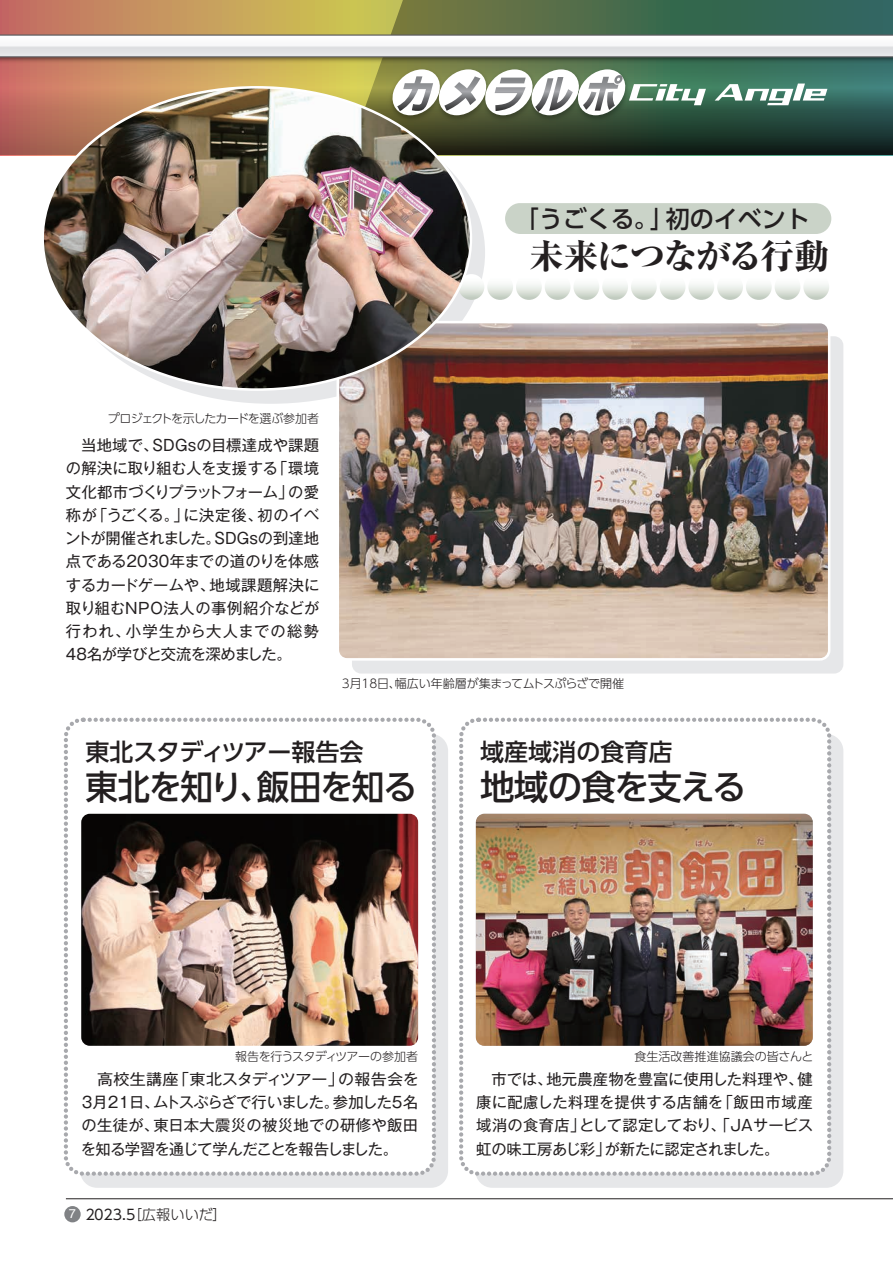
<style>
.page{position:relative;width:893px;height:1263px;background:#fff}
.page>*{position:absolute;margin:0;border:0;box-sizing:border-box;transform-origin:0 0}
.t1{font:500 34.5px "UD Shin Go Pro";letter-spacing:-.03em;color:#231f20;scale:.94 1}
.t2{font:800 34.5px "Ryumin Pro";letter-spacing:-.04em;color:#231f20}
.t3{font:500 34.5px "UD Shin Go Pro";letter-spacing:-.03em;color:#231f20}
.t4{font:500 24px "UD Shin Go Pro";color:#231f20}
.t5{font:15.3px/23.2px "Gothic MB101 Pro";color:#231f20}
.t6{font:15.3px/23.2px "Gothic MB101 Pro";letter-spacing:-.04em;color:#231f20}
.t7{font:15.3px "Gothic MB101 Pro";letter-spacing:-.055em;color:#231f20}
.t8{font:15.3px/23.2px "Gothic MB101 Pro";letter-spacing:-.045em;color:#231f20}
.t9{font:15.3px/23.2px "Gothic MB101 Pro";letter-spacing:-.02em;color:#231f20}
.t10{font:15.3px "Gothic MB101 Pro";letter-spacing:.02em;color:#231f20}
.t11{font:15.3px "Gothic MB101 Pro";letter-spacing:.03em;color:#231f20}
.t12{font:15.3px "Gothic MB101 Pro";letter-spacing:.075em;color:#231f20}
.t13{font:15.3px "Gothic MB101 Pro";letter-spacing:-.05em;color:#231f20;scale:1.05 1}
.t14{font:15.3px "Gothic MB101 Pro";letter-spacing:-.065em;color:#231f20}
.t15{font:15.3px "Gothic MB101 Pro";color:#231f20;scale:1.05 1}
.t16{font:15.3px "Gothic MB101 Pro";letter-spacing:.035em;color:#231f20}
.t17{font:300 14.25px "UD Shin Go Pro";color:#231f20}
.t18{font:14.25px "UD Shin Go Pro";color:#231f20}
.t19{font:12.75px "Helvetica";color:#fff}
.t20{font:300 12px "UD Shin Go Pro";letter-spacing:-.025em;color:#231f20}
.t21{font:300 12px "UD Shin Go Pro";letter-spacing:-.065em;color:#231f20}
.t22{font:300 12px "UD Shin Go Pro";color:#231f20}
</style>
<div class="page">
<hr style="left:66px;top:1198px;width:827px;height:1px;background:#231f20">
<svg style="left:0;top:0;width:893px;height:155px;background:#6e6f4c"></svg>
<img style="left:0;top:57px;width:893px;height:9px">
<svg style="left:0;top:35px;width:893px;height:22px"></svg>
<img style="left:386px;top:65px;width:246px;height:59px">
<svg style="left:390px;top:69px;width:316px;height:46px"></svg>
<svg style="left:715px;top:84px;width:112px;height:21px"></svg>
<div style="left:352px;top:336px;width:491px;height:337px;background:#e6e7e9;border-radius:9px"></div>
<div style="left:475px;top:734px;width:368px;height:454px;background:#e6e7e9;border-radius:17px"></div>
<div style="left:461px;top:720px;width:368px;height:453px;background:#fff;border-radius:17px"></div>
<div style="left:459px;top:718px;width:372px;height:458px;border:4px dashed #a8a9ad;border-radius:17px"></div>
<div style="left:80px;top:734px;width:368px;height:454px;background:#e6e7e9;border-radius:17px"></div>
<div style="left:66px;top:720px;width:368px;height:453px;background:#fff;border-radius:17px"></div>
<div style="left:64px;top:718px;width:372px;height:458px;border:4px dashed #a8a9ad;border-radius:17px"></div>
<div style="left:803px;top:274px;width:26px;height:26px;background:linear-gradient(to bottom,#fff,#c9d3c7);border-radius:13px"></div>
<div style="left:775px;top:274px;width:25px;height:26px;background:linear-gradient(to bottom,#fff,#c7d1c5);border-radius:13px"></div>
<div style="left:746px;top:274px;width:26px;height:26px;background:linear-gradient(to bottom,#fff,#c9d2c7);border-radius:13px"></div>
<div style="left:717px;top:274px;width:26px;height:26px;background:linear-gradient(to bottom,#fff,#c9d2c7);border-radius:13px"></div>
<div style="left:688px;top:274px;width:26px;height:26px;background:linear-gradient(to bottom,#fff,#cad3c7);border-radius:13px"></div>
<div style="left:660px;top:274px;width:25px;height:26px;background:linear-gradient(to bottom,#fff,#c7d1c5);border-radius:13px"></div>
<div style="left:631px;top:274px;width:26px;height:26px;background:linear-gradient(to bottom,#fff,#c9d2c7);border-radius:13px"></div>
<div style="left:602px;top:274px;width:26px;height:26px;background:linear-gradient(to bottom,#fff,#c9d2c7);border-radius:13px"></div>
<div style="left:573px;top:274px;width:26px;height:26px;background:linear-gradient(to bottom,#fff,#cad3c8);border-radius:13px"></div>
<div style="left:545px;top:274px;width:26px;height:26px;background:linear-gradient(to bottom,#fff,#c9d2c7);border-radius:13px"></div>
<div style="left:516px;top:274px;width:26px;height:26px;background:linear-gradient(to bottom,#fff,#c9d2c7);border-radius:13px"></div>
<div style="left:487px;top:274px;width:26px;height:26px;background:linear-gradient(to bottom,#fff,#c9d3c7);border-radius:13px"></div>
<div style="left:458px;top:274px;width:26px;height:26px;background:linear-gradient(to bottom,#fff,#c8d1c6);border-radius:13px"></div>
<img style="left:341px;top:325px;width:485px;height:332px">
<div style="left:337px;top:321px;width:493px;height:340px;border:3px solid #fff;border-radius:9px"></div>
<img style="left:43px;top:87px;width:428px;height:303px">
<img style="left:81px;top:814px;width:337px;height:232px">
<img style="left:476px;top:814px;width:337px;height:232px">
<div style="left:505px;top:203px;width:326px;height:31px;background:#cad3c8"></div>
<div style="left:64px;top:1206px;width:17px;height:16px;background:#808285;border-radius:50%"></div>
<h2 class="t4" style="left:515px;top:199px;width:161px">「うごくる。」</h2>
<h1 class="t2" style="left:529px;top:229px;width:301px">未来につながる行動</h1>
<h2 class="t4" style="left:666px;top:199px;width:145px">初のイベント</h2>
<p class="t21" style="left:108px;top:409px;width:213px">プロジェクトを示したカードを選ぶ参加者</p>
<p class="t5" style="left:153px;top:432px;width:168px">SDGsの目標達成や課題</p>
<p class="t5" style="left:81px;top:432px;width:79px">当地域で、</p>
<p class="t5" style="left:272px;top:455px;width:48px">「環境</p>
<p class="t5" style="left:66px;top:455px;width:214px">の解決に取り組む人を支援する</p>
<p class="t8" style="left:257px;top:478px;width:63px;text-indent:-192px">文化都市づくりプラットフォーム」<br>初のイベ</p>
<p class="t5" style="left:288px;top:478px;width:32px">の愛</p>
<p class="t5" style="left:92px;top:501px;width:98px">「うごくる。」</p>
<p class="t5" style="left:66px;top:501px;width:33px">称が</p>
<p class="t5" style="left:184px;top:501px;width:81px">に決定後、</p>
<p class="t14" style="left:65px;top:526px;width:157px">ントが開催されました。</p>
<p class="t5" style="left:66px;top:548px;width:255px">点である2030年までの道のりを体感</p>
<p class="t16" style="left:210px;top:572px;width:111px">地域課題解決に</p>
<p class="t5" style="left:215px;top:525px;width:106px">SDGsの到達地</p>
<p class="t5" style="left:66px;top:571px;width:151px">するカードゲームや、</p>
<p class="t11" style="left:66px;top:595px;width:255px">取り組むNPO法人の事例紹介などが</p>
<p class="t12" style="left:126px;top:619px;width:195px">小学生から大人までの総勢</p>
<p class="t9" style="left:66px;top:618px;width:228px">行われ、<br>48名が学びと交流を深めました。</p>
<p class="t20" style="left:395px;top:674px;width:231px">幅広い年齢層が集まってムトスぷらざで開催</p>
<p class="t20" style="left:342px;top:674px;width:60px">3月18日、</p>
<h2 class="t4" style="left:86px;top:732px;width:279px">東北スタディツアー報告会</h2>
<h1 class="t1" style="left:86px;top:758px;width:355px">東北を知り飯田を知る</h1>
<h1 class="t1" style="left:240px;top:758px;width:36px">、</h1>
<h2 class="t4" style="left:480px;top:732px;width:194px">域産域消の食育店</h2>
<h1 class="t3" style="left:480px;top:758px;width:268px">地域の食を支える</h1>
<p class="t20" style="left:235px;top:1047px;width:184px">報告を行うスタディツアーの参加者</p>
<p class="t22" style="left:634px;top:1047px;width:181px">食生活改善推進協議会の皆さんと</p>
<p class="t13" style="left:173px;top:1066px;width:164px">「東北スタディツアー」</p>
<p class="t15" style="left:338px;top:1066px;width:78px">の報告会を</p>
<p class="t15" style="left:97px;top:1066px;width:79px">高校生講座</p>
<p class="t5" style="left:546px;top:1065px;width:258px">地元農産物を豊富に使用した料理や、</p>
<p class="t5" style="left:797px;top:1065px;width:17px">健</p>
<p class="t5" style="left:492px;top:1065px;width:62px">市では、</p>
<p class="t5" style="left:390px;top:1089px;width:30px">５名</p>
<p class="t7" style="left:153px;top:1090px;width:187px">ムトスぷらざで行いました。</p>
<p class="t5" style="left:333px;top:1089px;width:60px">参加した</p>
<p class="t5" style="left:79px;top:1089px;width:54px">３月２１</p>
<p class="t5" style="left:129px;top:1089px;width:32px">日、</p>
<p class="t10" style="left:153px;top:1113px;width:266px">東日本大震災の被災地での研修や飯田</p>
<p class="t6" style="left:81px;top:1112px;width:319px">の生徒が、<br>を知る学習を通じて学んだことを報告しました。</p>
<p class="t5" style="left:718px;top:1089px;width:97px">「飯田市域産</p>
<p class="t5" style="left:579px;top:1089px;width:235px;text-indent:-103px">康に配慮した料理を提供する店舗を<br>として認定しており、「JAサービス</p>
<p class="t5" style="left:476px;top:1112px;width:111px">域消の食育店」</p>
<p class="t7" style="left:605px;top:1136px;width:176px">が新たに認定されました。</p>
<p class="t5" style="left:476px;top:1135px;width:136px">虹の味工房あじ彩」</p>
<p class="t19" style="left:69px;top:1204px;width:9px">7</p>
<p class="t17" style="left:128px;top:1203px;width:101px">［広報いいだ[</p>
<p class="t18" style="left:83px;top:1203px;width:54px">２０23.5</p>
</div>
